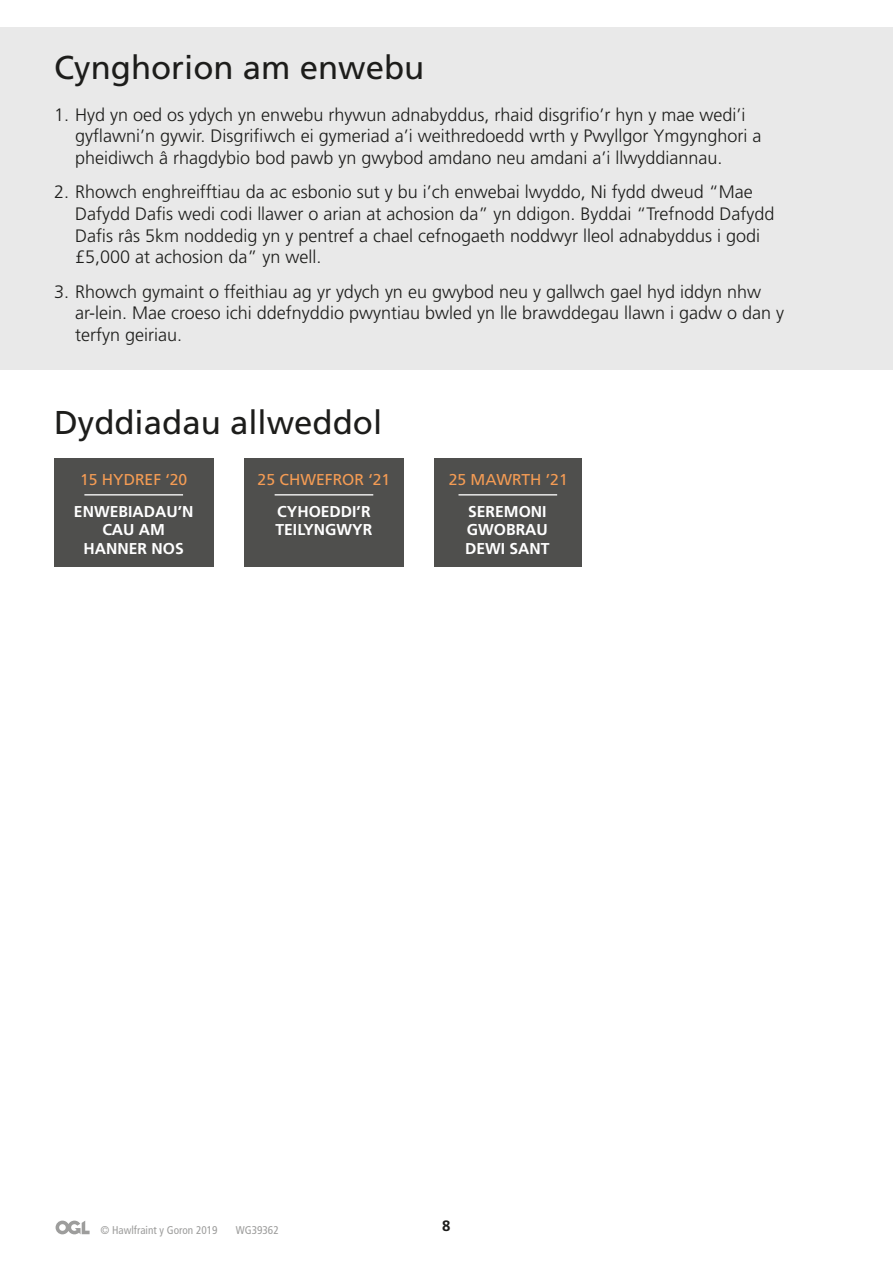
<style>
.page{position:relative;width:893px;height:1263px;background:#fff}
.page>*{position:absolute;margin:0;border:0;box-sizing:border-box;transform-origin:0 0}
.t1{font:33px "Frutiger LT Std";color:#1d1d1b}
.t2{font:300 18px/21.6px "Frutiger LT Std";color:#1d1d1b}
.t3{font:700 15.75px/18.3px "Frutiger LT Std";color:#fff}
.t4{font:15.75px "Frutiger LT Std";color:#f59c54}
.t5{font:700 15px "Frutiger LT Std";color:#1d1d1b}
.t6{font:condensed 11.25px "Frutiger LT Std";color:#9d9d9c}
</style>
<div class="page">
<div style="left:0;top:28px;width:893px;height:342px;background:#e3e3e3"></div>
<div style="left:435px;top:458px;width:147px;height:109px;background:#4f4f4d"></div>
<div style="left:54px;top:458px;width:159px;height:108px;background:#4f4f4d"></div>
<div style="left:244px;top:458px;width:160px;height:109px;background:#4f4f4d"></div>
<hr style="left:84px;top:494px;width:99px;height:1px;background:#fff">
<hr style="left:275px;top:494px;width:98px;height:1px;background:#fff">
<hr style="left:458px;top:494px;width:99px;height:1px;background:#fff">
<svg style="left:56px;top:1220px;width:34px;height:14px"></svg>
<h1 class="t1" style="left:54px;top:48px;width:372px">Cynghorion am enwebu</h1>
<p class="t2" style="left:75px;top:104px;width:688px;text-indent:-21px">1. Hyd yn oed os ydych yn enwebu rhywun adnabyddus, rhaid disgrifio’r hyn y mae wedi’i gyflawni’n gywir. Disgrifiwch ei gymeriad a’i weithredoedd wrth y Pwyllgor Ymgynghori a pheidiwch â rhagdybio bod pawb yn gwybod amdano neu amdani a’i llwyddiannau.</p>
<p class="t2" style="left:75px;top:182px;width:701px;text-indent:-21px">2. Rhowch enghreifftiau da ac esbonio sut y bu i’ch enwebai lwyddo, Ni fydd dweud “Mae Dafydd Dafis wedi codi llawer o arian at achosion da” yn ddigon. Byddai “Trefnodd Dafydd Dafis râs 5km noddedig yn y pentref a chael cefnogaeth noddwyr lleol adnabyddus i godi £5,000 at achosion da” yn well.</p>
<p class="t2" style="left:75px;top:281px;width:710px;text-indent:-21px">3. Rhowch gymaint o ffeithiau ag yr ydych yn eu gwybod neu y gallwch gael hyd iddyn nhw ar-lein. Mae croeso ichi ddefnyddio pwyntiau bwled yn lle brawddegau llawn i gadw o dan y terfyn geiriau.</p>
<h1 class="t1" style="left:54px;top:403px;width:330px">Dyddiadau allweddol</h1>
<p class="t4" style="left:80px;top:470px;width:109px">15 HYDREF ‘20</p>
<p class="t4" style="left:258px;top:470px;width:134px">25 CHWEFROR ‘21</p>
<p class="t4" style="left:449px;top:470px;width:120px">25 MAWRTH ’21</p>
<p class="t3" style="left:74px;top:502px;width:121px;text-align:center">ENWEBIADAU’N<br>CAU AM<br>HANNER NOS</p>
<p class="t3" style="left:275px;top:502px;width:98px">CYHOEDDI’R<br>TEILYNGWYR</p>
<p class="t3" style="left:465px;top:502px;width:86px">SEREMONI<br>GWOBRAU<br>DEWI SANT</p>
<p class="t6" style="left:100px;top:1224px;width:119px">© Hawlfraint y Goron 2019</p>
<p class="t6" style="left:236px;top:1224px;width:44px">WG39362</p>
<p class="t5" style="left:442px;top:1217px;width:10px">8</p>
</div>
